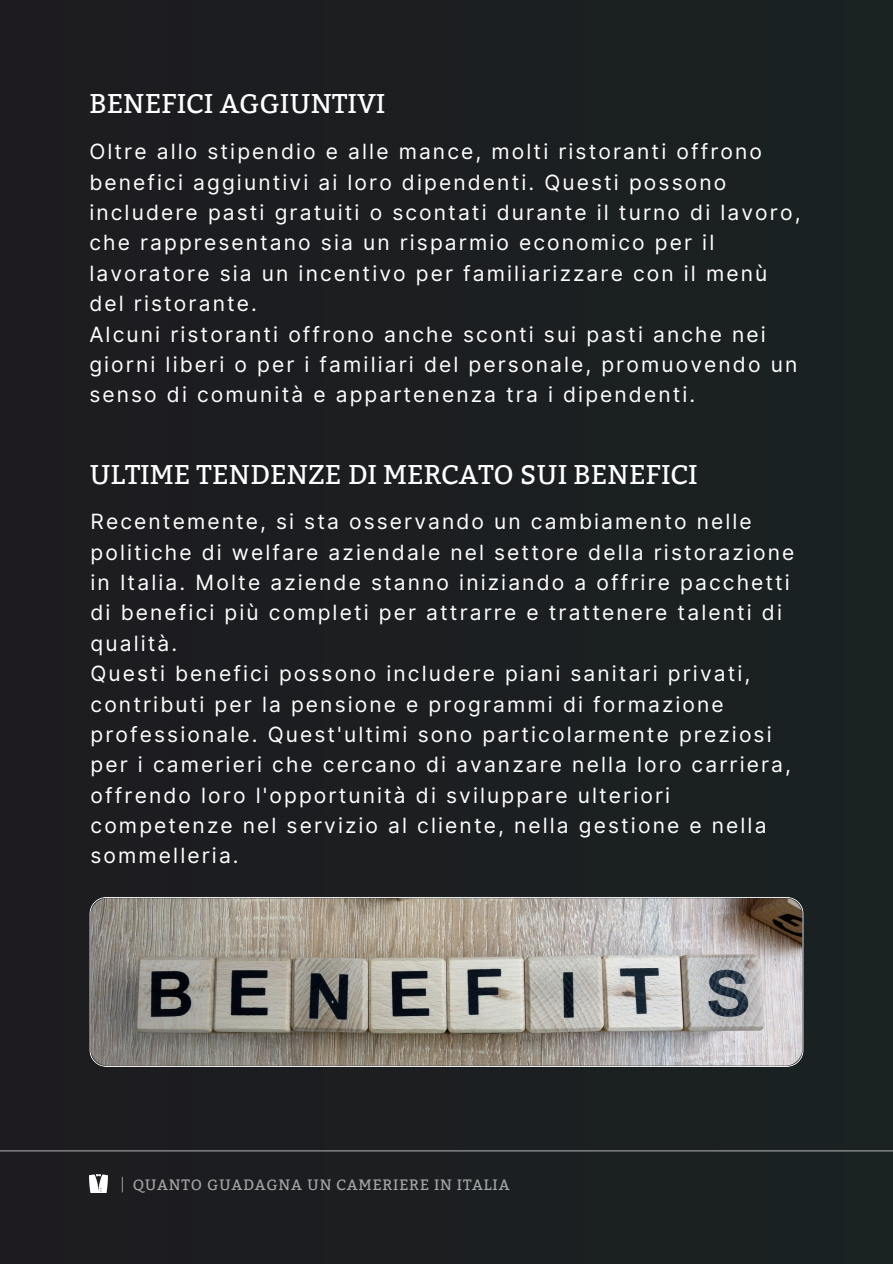
<style>
.page{position:relative;width:893px;height:1264px;background:#fff}
.page>*{position:absolute;margin:0;border:0;box-sizing:border-box;transform-origin:0 0}
.t1{font:27px "Bitter";color:#fff}
.t2{font:21px/30.3px "Inter";letter-spacing:.1em;color:#fff}
.t3{font:15px "Bitter";letter-spacing:.05em;color:#fff}
</style>
<div class="page">
<div style="left:0;top:0;width:892px;height:1263px;background:#1c1e20"></div>
<svg style="left:89px;top:897px;width:714px;height:169px;background:#9f9b94"></svg>
<img style="left:89px;top:1174px;width:18px;height:18px">
<hr style="left:0;top:1150px;width:892px;height:1px;background:#fff">
<svg style="left:122px;top:1176px;width:1px;height:16px"></svg>
<p class="t1" style="left:89px;top:88px;width:297px">BENEFICI AGGIUNTIVI</p>
<p class="t2" style="left:89px;top:136px;width:712px">Oltre allo stipendio e alle mance, molti ristoranti offrono benefici aggiuntivi ai loro dipendenti. Questi possono includere pasti gratuiti o scontati durante il turno di lavoro, che rappresentano sia un risparmio economico per il lavoratore sia un incentivo per familiarizzare con il menù del ristorante.</p>
<p class="t2" style="left:89px;top:319px;width:709px">Alcuni ristoranti offrono anche sconti sui pasti anche nei giorni liberi o per i familiari del personale, promuovendo un senso di comunità e appartenenza tra i dipendenti.</p>
<p class="t1" style="left:89px;top:459px;width:609px">ULTIME TENDENZE DI MERCATO SUI BENEFICI</p>
<p class="t2" style="left:90px;top:506px;width:705px">Recentemente, si sta osservando un cambiamento nelle politiche di welfare aziendale nel settore della ristorazione in Italia. Molte aziende stanno iniziando a offrire pacchetti di benefici più completi per attrarre e trattenere talenti di qualità.</p>
<p class="t2" style="left:90px;top:658px;width:702px">Questi benefici possono includere piani sanitari privati, contributi per la pensione e programmi di formazione professionale. Quest'ultimi sono particolarmente preziosi per i camerieri che cercano di avanzare nella loro carriera, offrendo loro l'opportunità di sviluppare ulteriori competenze nel servizio al cliente, nella gestione e nella sommelleria.</p>
<p class="t3" style="left:133px;top:1175px;width:378px">QUANTO GUADAGNA UN CAMERIERE IN ITALIA</p>
</div>
